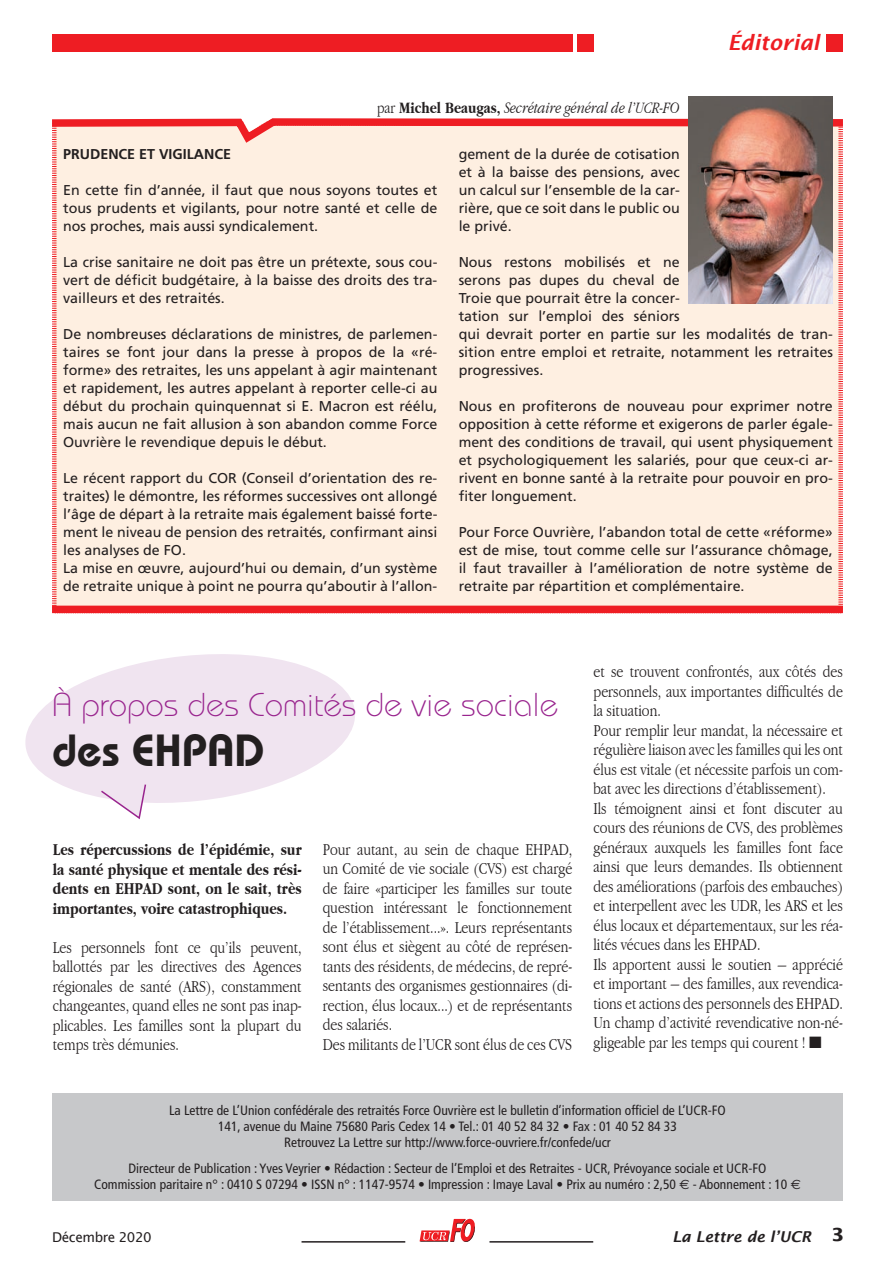
<style>
.page{position:relative;width:895px;height:1263px;background:#fff}
.page>*{position:absolute;margin:0;border:0;box-sizing:border-box;transform-origin:0 0}
.t1{font:600 45px "Bauhaus";color:#231f20}
.t2{font:300 33px "Bauhaus";color:#99248e}
.t3{font:italic 600 21px "Lucida Sans";color:#ee1d23}
.t4{font:300 condensed 17.25px/19.5px "Garamond";color:#231f20}
.t5{font:700 condensed 17.25px/19.5px "Garamond";color:#231f20;text-align:justify}
.t6{font:italic 700 condensed 16.5px "Garamond";color:#231f20}
.t7{font:italic 600 15px "Lucida Sans";color:#231f20}
.t8{font:14.25px/18px "Frutiger";color:#231f20;text-align:justify}
.t9{font:700 14.25px "Frutiger";color:#231f20}
.t10{font:condensed 13.5px/16.2px "Frutiger";color:#231f20;text-align:center}
.t11{font:13.5px "Lucida Sans";letter-spacing:-.03em;color:#231f20}
.s1{font-weight:300;font-style:normal}
.s2{font-style:normal}
.s3{font-family:"Euro Sans";font-stretch:normal}
.s4{font-weight:700;font-style:normal;font-size:18px}
</style>
<div class="page">
<svg style="left:420px;top:1219px;width:55px;height:23px"></svg>
<hr style="left:489px;top:1241px;width:104px;height:1px;background:#231f20">
<hr style="left:302px;top:1241px;width:103px;height:1px;background:#231f20">
<div style="left:52px;top:34px;width:520px;height:17px;background:#ee1d23"></div>
<div style="left:577px;top:34px;width:16px;height:17px;background:#ee1d23"></div>
<div style="left:827px;top:34px;width:16px;height:17px;background:#ee1d23"></div>
<div style="left:52px;top:1093px;width:791px;height:108px;background:#c7c8ca"></div>
<div style="left:52px;top:148px;width:791px;height:466px;background:#feefe1"></div>
<div style="left:52px;top:606px;width:791px;height:7px;background:#ee1d23"></div>
<svg style="left:52px;top:114px;width:791px;height:34px;background:#fac1b9"></svg>
<img style="left:688px;top:96px;width:144px;height:208px">
<svg style="left:25px;top:654px;width:330px;height:149px;fill:#f0e4f0"></svg>
<svg style="left:99px;top:783px;width:48px;height:37px"></svg>
<p class="t6" style="left:377px;top:98px;width:304px"><span class="s1">par</span> <span class="s2">Michel Beaugas,</span> Secrétaire général de l’UCR-FO</p>
<h3 class="t3" style="left:728px;top:31px;width:93px">éditorial</h3>
<p class="t9" style="left:63px;top:145px;width:167px">PRUDENCE ET VIGILANCE</p>
<p class="t8" style="left:63px;top:181px;width:376px">En cette fin d’année, il faut que nous soyons toutes et tous prudents et vigilants, pour notre santé et celle de nos proches, mais aussi syndicalement.</p>
<p class="t8" style="left:63px;top:252px;width:376px">La crise sanitaire ne doit pas être un prétexte, sous cou&shy;vert de déficit budgétaire, à la baisse des droits des tra&shy;vailleurs et des retraités.</p>
<p class="t8" style="left:63px;top:324px;width:376px">De nombreuses déclarations de ministres, de parlemen&shy;taires se font jour dans la presse à propos de la «ré&shy;forme» des retraites, les uns appelant à agir maintenant et rapidement, les autres appelant à reporter celle-ci au début du prochain quinquennat si E. Macron est réélu, mais aucun ne fait allusion à son abandon comme Force Ouvrière le revendique depuis le début.</p>
<p class="t8" style="left:63px;top:468px;width:376px;text-align:left">Le récent rapport du COR (Conseil d’orientation des re&shy;traites) le démontre, les réformes successives ont allongé l’âge de départ à la retraite mais également baissé forte&shy;ment le niveau de pension des retraités, confirmant ainsi les analyses de FO.<br>La mise en œuvre, aujourd’hui ou demain, d’un système de retraite unique à point ne pourra qu’aboutir à l’allon-</p>
<p class="t8" style="left:459px;top:144px;width:223px">gement de la durée de cotisation et à la baisse des pensions, avec un calcul sur l’ensemble de la car&shy;rière, que ce soit dans le public ou le privé.</p>
<p class="t8" style="left:459px;top:252px;width:376px;text-align:left">Nous restons mobilisés et ne<br>serons pas dupes du cheval de<br>Troie que pourrait être la concer-<br>tation sur l’emploi des séniors<br>qui devrait porter en partie sur les modalités de tran&shy;sition entre emploi et retraite, notamment les retraites progressives.</p>
<p class="t8" style="left:459px;top:396px;width:376px">Nous en profiterons de nouveau pour exprimer notre opposition à cette réforme et exigerons de parler égale&shy;ment des conditions de travail, qui usent physiquement et psychologiquement les salariés, pour que ceux-ci ar&shy;rivent en bonne santé à la retraite pour pouvoir en pro&shy;fiter longuement.</p>
<p class="t8" style="left:459px;top:522px;width:376px">Pour Force O uvrière, l’abandon total de cette «réforme» est de mise, tout comme celle sur l’assurance chômage, il faut travailler à l’amélioration de notre système de retraite par répartition et complémentaire.</p>
<h2 class="t2" style="left:52px;top:685px;width:508px">à propos des Comités de vie sociale</h2>
<h1 class="t1" style="left:52px;top:723px;width:214px">des EHPAD</h1>
<p class="t5" style="left:53px;top:840px;width:250px">Les répercussions de l’épidémie, sur la santé physique et mentale des rési&shy;dents en EHPAD sont, on le sait, très importantes, voire catastrophiques.</p>
<p class="t4" style="left:53px;top:937px;width:250px;text-align:justify">Les personnels font ce qu’ils peuvent, ballottés par les directives des Agences régionales de santé (ARS), constamment changeantes, quand elles ne sont pas inap&shy;plicables. Les familles sont la plupart du temps très démunies.</p>
<p class="t4" style="left:323px;top:840px;width:251px">Pour autant, au sein de chaque EHPAD, un Comité de vie sociale (CVS) est chargé de faire «participer les familles sur toute question intéressant le fonctionnement de l’établissement...». Leurs représentants sont élus et siègent au côté de représen&shy;tants des résidents, de médecins, de repré&shy;sentants des organismes gestionnaires (di&shy;rection, élus locaux...) et de représentants des salariés.<br>Des militants de l’UCR sont élus de ces CVS</p>
<p class="t4" style="left:593px;top:662px;width:251px">et se trouvent confrontés, aux côtés des personnels, aux importantes difficultés de la situation.<br>Pour remplir leur mandat, la nécessaire et régulière liaison avec les familles qui les ont élus est vitale (et nécessite parfois un com&shy;bat avec les directions d’établissement).<br>Ils témoignent ainsi et font discuter au cours des réunions de CVS, des problèmes généraux auxquels les familles font face ainsi que leurs demandes. Ils obtiennent des améliorations (parfois des embauches) et interpellent avec les UDR, les ARS et les élus locaux et départementaux, sur les réa&shy;lités vécues dans les EHPAD.<br>Ils apportent aussi le soutien – apprécié et important – des familles, aux revendica&shy;tions et actions des personnels des EHPAD.<br>Un champ d’activité revendicative non-né&shy;gligeable par les temps qui courent ! ■</p>
<p class="t10" style="left:169px;top:1102px;width:558px">La Lettre de L’Union confédérale des retraités Force Ouvrière est le bulletin d’information officiel de L’UCR-FO<br>141, avenue du Maine 75680 Paris Cedex 14 • Tel.: 01 40 52 84 32 • Fax : 01 40 52 84 33<br>Retrouvez La Lettre sur http://www.force-ouvriere.fr/confede/ucr</p>
<p class="t10" style="left:94px;top:1160px;width:708px">Directeur de Publication : Yves Veyrier • Rédaction : Secteur de l’Emploi et des Retraites - UCR, Prévoyance sociale et UCR-FO<br>Commission paritaire n° : 0410 S 07294 • ISSN n° : 1147-9574 • Impression : Imaye Laval • Prix au numéro : 2,50 <span class="s3">e</span> - Abonnement : 10 <span class="s3">e</span></p>
<p class="t11" style="left:52px;top:1229px;width:101px">Décembre 2020</p>
<p class="t7" style="left:672px;top:1227px;width:173px">La Lettre de l’UCR <span class="s4">3</span></p>
</div>
